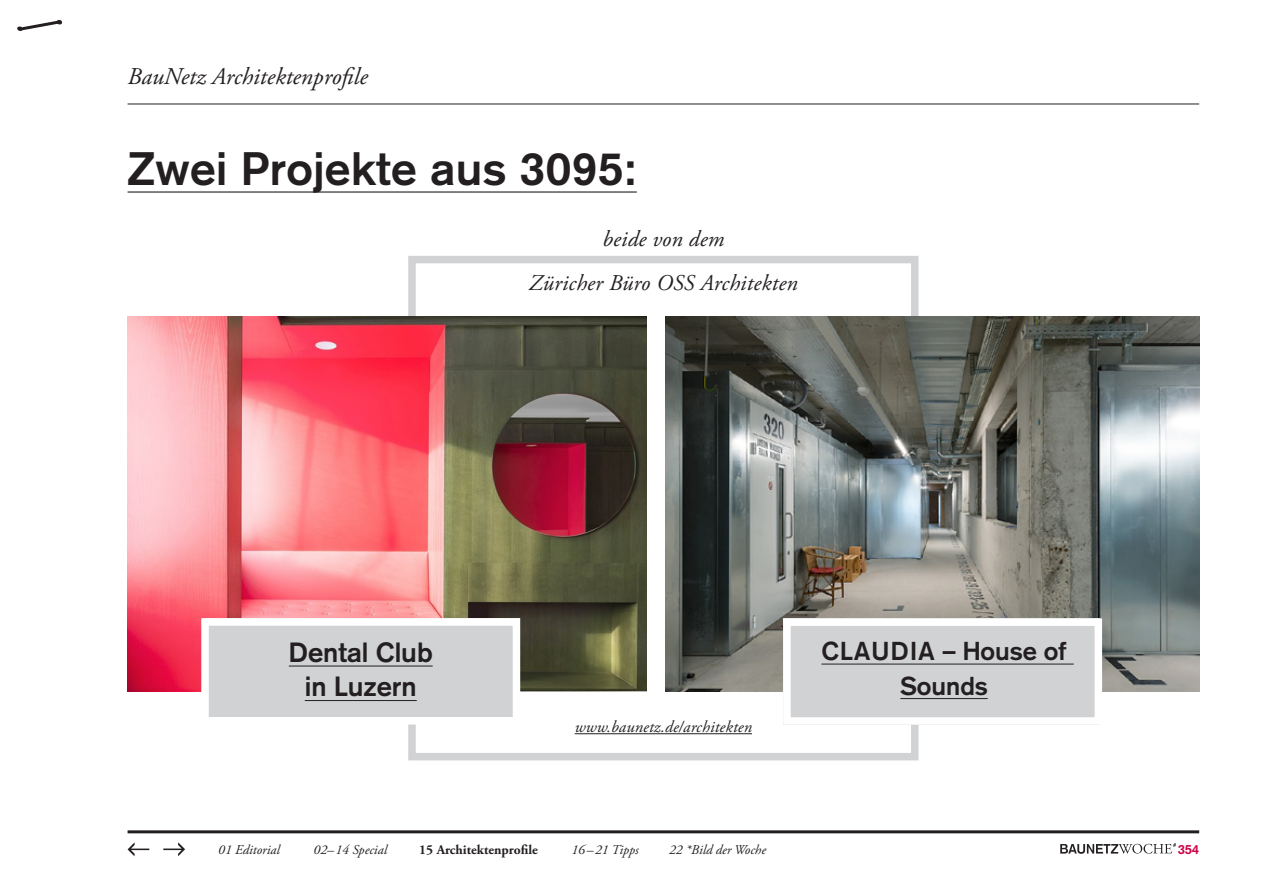
<style>
.page{position:relative;width:1263px;height:893px;background:#fff}
.page>*{position:absolute;margin:0;border:0;box-sizing:border-box;transform-origin:0 0}
.Headline_Normal{font:700 46.05px "Akzidenz Grotesk";letter-spacing:.01em;color:#231f20}
.Headline_Normal-2{font:700 27.3px/34.5px "Akzidenz Grotesk";color:#231f20;text-align:center}
.Headline_Normal-3{font:700 25.5px/34.5px "Akzidenz Grotesk";color:#231f20;text-align:center}
.Kategorie{font:italic 24px "Adobe Garamond Pro";color:#231f20}
.Headline_Normal-4{font:italic 22.5px/43.5px "Adobe Garamond Pro";letter-spacing:.01em;color:#231f20;text-align:center}
.t1{font:italic 16.5px "Adobe Garamond Pro";letter-spacing:.01em;color:#231f20}
.Navigation_Off{font:italic 13.5px "Adobe Garamond Pro";color:#231f20}
.Navigation_Off-2{font:700 13.5px "Adobe Garamond Pro";color:#231f20}
.t2{font:700 13.05px "Akzidenz Grotesk";color:#cc0046}
</style>
<div class="page">
<hr style="left:128px;top:830px;width:1071px;height:3px;background:#231f20">
<svg style="left:128px;top:842px;width:21px;height:14px"></svg>
<svg style="left:163px;top:842px;width:22px;height:14px"></svg>
<svg style="left:17px;top:20px;width:46px;height:11px"></svg>
<svg style="left:1060px;top:843px;width:116px;height:11px"></svg>
<div style="left:408px;top:256px;width:510px;height:504px;border:8px solid #d1d2d4"></div>
<img style="left:665px;top:316px;width:534px;height:376px">
<img style="left:128px;top:316px;width:518px;height:376px">
<hr style="left:128px;top:104px;width:1071px;height:1px;background:#231f20">
<hr style="left:575px;top:733px;width:177px;height:1px;background:#231f20">
<hr style="left:128px;top:191px;width:509px;height:2px;background:#231f20">
<div style="left:203px;top:618px;width:317px;height:104px;background:#d1d2d4"></div>
<div style="left:201px;top:618px;width:319px;height:106px;border:8px solid #fff"></div>
<hr style="left:289px;top:666px;width:144px;height:1px;background:#231f20">
<hr style="left:305px;top:700px;width:112px;height:1px;background:#231f20">
<div style="left:783px;top:618px;width:317px;height:107px;background:#d1d2d4"></div>
<div style="left:783px;top:618px;width:319px;height:107px;border:8px solid #fff"></div>
<hr style="left:821px;top:664px;width:253px;height:1px;background:#231f20">
<hr style="left:900px;top:698px;width:88px;height:1px;background:#231f20">
<p class="Kategorie" style="left:128px;top:62px;width:242px">BauNetz Architektenprofile</p>
<p class="Headline_Normal" style="left:128px;top:142px;width:511px">Zwei Projekte aus 3095:</p>
<p class="Headline_Normal-4" style="left:529px;top:218px;width:270px">beide von dem<br>Züricher Büro OSS Architekten</p>
<p class="Headline_Normal-2" style="left:289px;top:635px;width:145px">Dental Club in Luzern</p>
<p class="Headline_Normal-3" style="left:821px;top:634px;width:247px">CLAUDIA – House of<br>Sounds</p>
<p class="t1" style="left:575px;top:717px;width:179px">www.baunetz.de/architekten</p>
<p class="Navigation_Off" style="left:218px;top:841px;width:63px">01 Editorial</p>
<p class="Navigation_Off" style="left:314px;top:841px;width:75px">02–14 Special</p>
<p class="Navigation_Off-2" style="left:419px;top:841px;width:120px">15 Architektenprofile</p>
<p class="Navigation_Off" style="left:571px;top:841px;width:69px">16–21 Tipps</p>
<p class="Navigation_Off" style="left:669px;top:841px;width:98px">22 *Bild der Woche</p>
<p class="t2" style="left:1178px;top:841px;width:23px">354</p>
</div>
